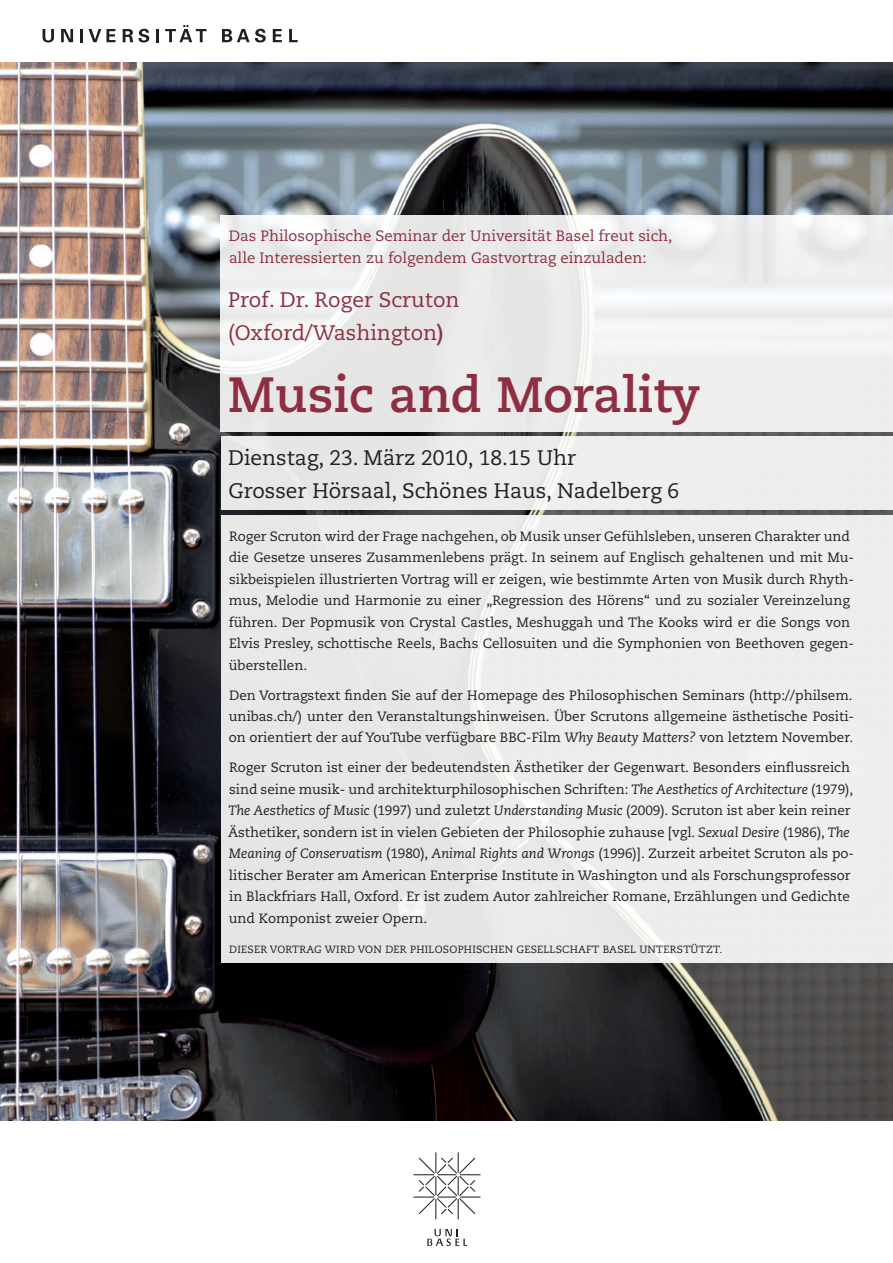
<style>
.page{position:relative;width:893px;height:1263px;background:#fff}
.page>*{position:absolute;margin:0;border:0;box-sizing:border-box;transform-origin:0 0}
.t1{font:700 49.5px "Caecilia LT Std";color:#8d2f40}
.t2{font:21px/33px "Caecilia LT Std";color:#231f20}
.t3{font:21px/33px "Caecilia LT Std";color:#8d2f40}
.t4{font:15px/21.5px "Caecilia LT Std";color:#8d2f40}
.t5{font:13.5px/21.5px "Caecilia LT Std";color:#231f20}
.t6{font:10.5px "Caecilia LT Std";letter-spacing:.025em;color:#231f20}
.s1{font-weight:700}
.s2{font-style:italic}
</style>
<div class="page">
<img style="left:0;top:63px;width:893px;height:1057px">
<div style="left:221px;top:516px;width:672px;height:447px;background:#ededec"></div>
<div style="left:221px;top:437px;width:672px;height:73px;background:#ededed"></div>
<svg style="left:220px;top:215px;width:673px;height:217px;fill:#ededed"></svg>
<svg style="left:43px;top:29px;width:11px;height:14px"></svg>
<svg style="left:61px;top:29px;width:12px;height:13px"></svg>
<svg style="left:80px;top:29px;width:36px;height:13px"></svg>
<svg style="left:123px;top:29px;width:26px;height:14px"></svg>
<svg style="left:156px;top:29px;width:3px;height:13px"></svg>
<svg style="left:165px;top:25px;width:42px;height:17px"></svg>
<svg style="left:222px;top:29px;width:44px;height:14px"></svg>
<svg style="left:273px;top:29px;width:9px;height:13px"></svg>
<svg style="left:289px;top:29px;width:9px;height:13px"></svg>
<svg style="left:414px;top:1152px;width:66px;height:67px"></svg>
<svg style="left:427px;top:1229px;width:40px;height:17px"></svg>
<p class="t4" style="left:229px;top:225px;width:445px">Das Philosophische Seminar der Universität Basel freut sich, alle Interessierten zu folgendem Gastvortrag einzuladen:</p>
<h2 class="t3" style="left:228px;top:283px;width:233px">Prof. Dr. Roger Scruton (Oxford/Washington<span class="s1">)</span></h2>
<h1 class="t1" style="left:228px;top:365px;width:474px">Music and Morality</h1>
<h2 class="t2" style="left:228px;top:442px;width:453px">Dienstag, 23. März 2010, 18.15 Uhr<br>Grosser Hörsaal, Schönes Haus, Nadelberg 6</h2>
<p class="t5" style="left:229px;top:526px;width:627px">Roger Scruton wird der Frage nachgehen, ob Musik unser Gefühlsleben, unseren Charakter und die Gesetze unseres Zusammenlebens prägt. In seinem auf Englisch gehaltenen und mit Mu&shy;sikbeispielen illustrierten Vortrag will er zeigen, wie bestimmte Arten von Musik durch Rhyth&shy;mus, Melodie und Harmonie zu einer „Regression des Hörens“ und zu sozialer Vereinzelung führen. Der Popmusik von Crystal Castles, Meshuggah und The Kooks wird er die Songs von Elvis Presley, schottische Reels, Bachs Cellosuiten und die Symphonien von Beethoven gegen&shy;überstellen.</p>
<p class="t5" style="left:229px;top:684px;width:627px;text-align:justify">Den Vortragstext finden Sie auf der Homepage des Philosophischen Seminars (http://philsem. unibas.ch/) unter den Veranstaltungshinweisen. Über Scrutons allgemeine ästhetische Positi&shy;on orientiert der auf YouTube verfügbare BBC-Film <span class="s2">Why Beauty Matters?</span> von letztem November.</p>
<p class="t5" style="left:228px;top:757px;width:627px">Roger Scruton ist einer der bedeutendsten Ästhetiker der Gegenwart. Besonders einflussreich sind seine musik- und architekturphilosophischen Schriften: <span class="s2">The Aesthetics of Architecture</span> (1979), <span class="s2">The Aesthetics of Music</span> (1997) und zuletzt <span class="s2">Understanding Music</span> (2009). Scruton ist aber kein reiner Ästhetiker, sondern ist in vielen Gebieten der Philosophie zuhause [vgl. <span class="s2">Sexual Desire</span> (1986), <span class="s2">The Meaning of Conservatism</span> (1980), <span class="s2">Animal Rights and Wrongs</span> (1996)]. Zurzeit arbeitet Scruton als po&shy;litischer Berater am American Enterprise Institute in Washington und als Forschungsprofessor in Blackfriars Hall, Oxford. Er ist zudem Autor zahlreicher Romane, Erzählungen und Gedichte und Komponist zweier Opern.</p>
<p class="t6" style="left:229px;top:943px;width:494px">DIESER VORTRAG WIRD VON DER PHILOSOPHISCHEN GESELLSCHAFT BASEL UNTERSTÜTZT.</p>
</div>
